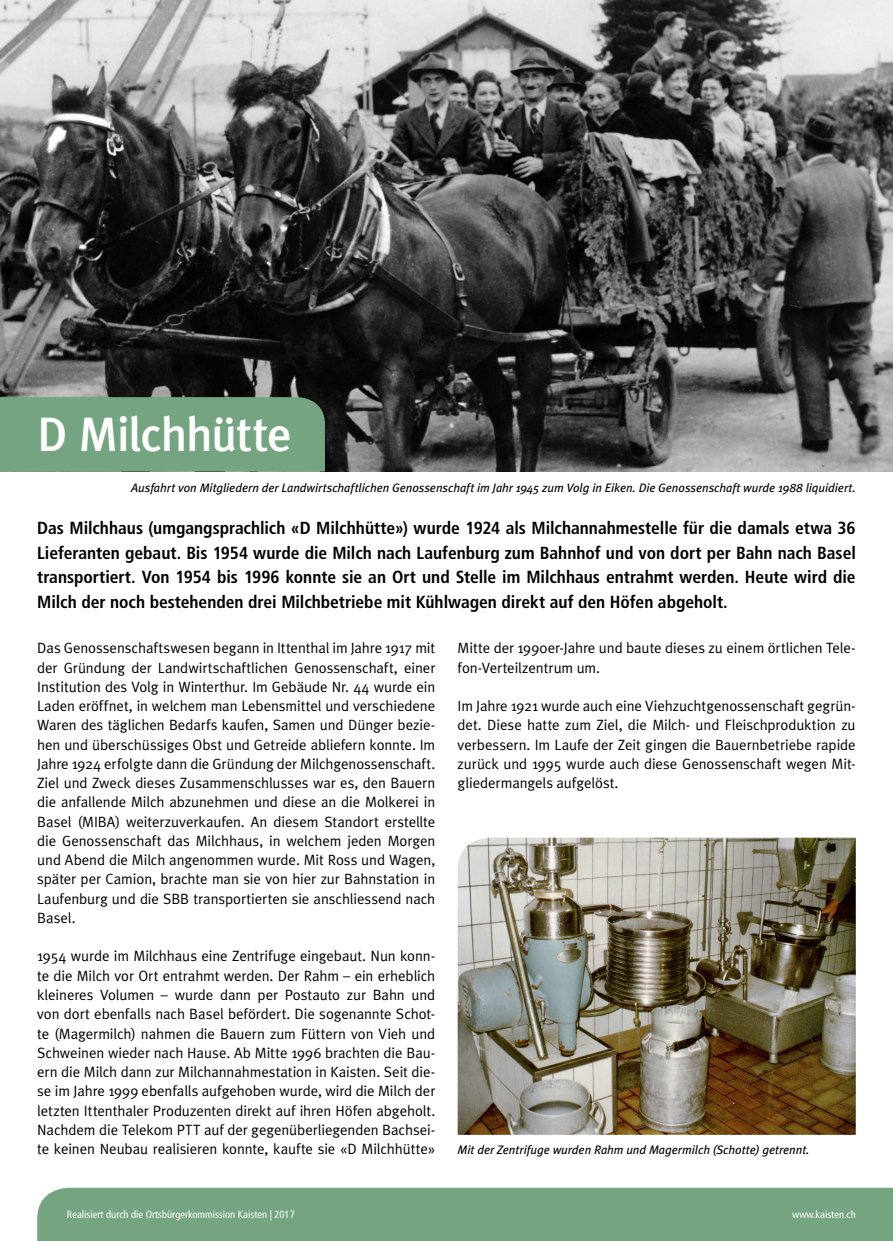
<style>
.page{position:relative;width:893px;height:1241px;background:#fff}
.page>*{position:absolute;margin:0;border:0;box-sizing:border-box;transform-origin:0 0}
.Titel{font:500 48.12px "Meta Plus";letter-spacing:-.02em;color:#fff}
.Lead{font:700 condensed 17.5px/24.5px "Frutiger LT Std";color:#000;text-align:justify}
.Grundtext{font:14.88px/19.2px "Meta Plus Normal";letter-spacing:-.01em;color:#000;text-align:justify}
.Legende_oben{font:italic 12.25px "Meta Plus";letter-spacing:-.005em;color:#000}
.Legende_unten{font:italic 12.25px "Meta Plus";letter-spacing:-.005em;color:#000}
.t1{font:condensed 10.5px "Frutiger LT Std";color:#fff}
</style>
<div class="page">
<img style="left:0;top:0;width:893px;height:471px">
<div style="left:0;top:397px;width:325px;height:74px;background:#74a580"></div>
<div style="left:37px;top:1187px;width:856px;height:53px;background:#74a580"></div>
<img style="left:458px;top:837px;width:398px;height:297px">
<p class="Titel" style="left:37px;top:406px;width:256px">D Milchhütte</p>
<p class="Legende_oben" style="left:131px;top:480px;width:726px">Ausfahrt von Mitgliedern der Landwirtschaftlichen Genossenschaft im Jahr 1945 zum Volg in Eiken. Die Genossenschaft wurde 1988 liquidiert.</p>
<p class="Lead" style="left:37px;top:516px;width:820px">Das Milchhaus (umgangsprachlich «D Milchhütte») wurde 1924 als Milchannahmestelle für die damals etwa 36<br>Lieferanten gebaut. Bis 1954 wurde die Milch nach Laufenburg zum Bahnhof und von dort per Bahn nach Basel transportiert. Von 1954 bis 1996 konnte sie an Ort und Stelle im Milchhaus entrahmt werden. Heute wird die Milch der noch bestehenden drei Milchbetriebe mit Kühlwagen direkt auf den Höfen abgeholt.</p>
<p class="Grundtext" style="left:37px;top:638px;width:400px">Das Genossenschaftswesen begann in Ittenthal im Jahre 1917 mit der Gründung der Landwirtschaftlichen Genossenschaft, einer Institution des Volg in Winterthur. Im Gebäude Nr. 44 wurde ein Laden eröffnet, in welchem man Lebensmittel und verschiedene Waren des täglichen Bedarfs kaufen, Samen und Dünger bezie&shy;hen und überschüssiges Obst und Getreide abliefern konnte. Im Jahre 1924 erfolgte dann die Gründung der Milchgenossenschaft.<br>Ziel und Zweck dieses Zusammenschlusses war es, den Bauern die anfallende Milch abzunehmen und diese an die Molkerei in Basel (MIBA) weiterzuverkaufen. An diesem Standort erstellte die Genossenschaft das Milchhaus, in welchem jeden Morgen und Abend die Milch angenommen wurde. Mit Ross und Wagen, später per Camion, brachte man sie von hier zur Bahnstation in Laufenburg und die SBB transportierten sie anschliessend nach Basel.</p>
<p class="Grundtext" style="left:37px;top:946px;width:400px">1954 wurde im Milchhaus eine Zentrifuge eingebaut. Nun konn&shy;te die Milch vor Ort entrahmt werden. Der Rahm – ein erheblich kleineres Volumen – wurde dann per Postauto zur Bahn und von dort ebenfalls nach Basel befördert. Die sogenannte Schot&shy;te (Magermilch) nahmen die Bauern zum Füttern von Vieh und Schweinen wieder nach Hause. Ab Mitte 1996 brachten die Bau&shy;ern die Milch dann zur Milchannahmestation in Kaisten. Seit die&shy;se im Jahre 1999 ebenfalls aufgehoben wurde, wird die Milch der letzten Ittenthaler Produzenten direkt auf ihren Höfen abgeholt.<br>Nachdem die Telekom PTT auf der gegenüberliegenden Bachsei&shy;te keinen Neubau realisieren konnte, kaufte sie «D Milchhütte»</p>
<p class="Grundtext" style="left:458px;top:638px;width:400px">Mitte der 1990er-Jahre und baute dieses zu einem örtlichen Tele&shy;fon-Verteilzentrum um.</p>
<p class="Grundtext" style="left:458px;top:696px;width:400px">Im Jahre 1921 wurde auch eine Viehzuchtgenossenschaft gegrün&shy;det. Diese hatte zum Ziel, die Milch- und Fleischproduktion zu verbessern. Im Laufe der Zeit gingen die Bauernbetriebe rapide zurück und 1995 wurde auch diese Genossenschaft wegen Mit&shy;gliedermangels aufgelöst.</p>
<p class="Legende_unten" style="left:458px;top:1142px;width:353px">Mit der Zentrifuge wurden Rahm und Magermilch (Schotte) getrennt.</p>
<p class="t1" style="left:67px;top:1208px;width:229px">Realisiert durch die Ortsbürgerkommission Kaisten | 2017</p>
<p class="t1" style="left:792px;top:1208px;width:65px">www.kaisten.ch</p>
</div>
